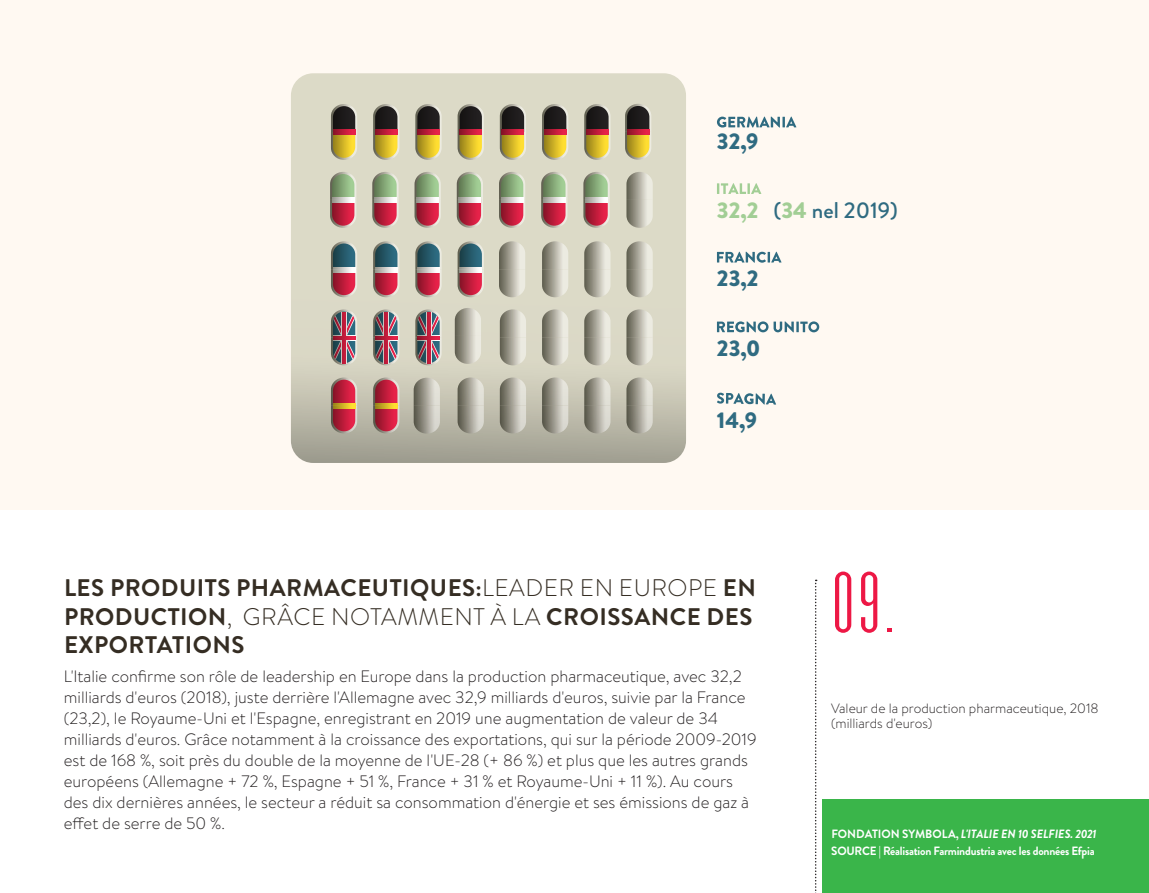
<style>
.page{position:relative;width:1149px;height:893px;background:#fff}
.page>*{position:absolute;margin:0;border:0;box-sizing:border-box;transform-origin:0 0}
.t1{font:condensed 75px "Chrysler";color:#ed1845}
.t2{font:700 24px/28.5px "Brandon Grotesque";letter-spacing:.02em;color:#352d23}
.t3{font:900 22.8px "Brandon Grotesque";color:#2f6b81}
.t4{font:500 22.8px "Brandon Grotesque";color:#2f6b81}
.t5{font:900 22.8px "Brandon Grotesque";color:#a2ce95}
.t6{font:300 16.5px/21px "Brandon Text";color:#231f20}
.t7{font:300 13.5px/15px "Brandon Text";color:#231f20}
.t8{font:700 12px "Brandon Grotesque";letter-spacing:-.02em;color:#fff}
.t9{font:italic 700 12px "Brandon Grotesque";color:#fff}
.s1{font-weight:900;color:#a2ce95}
.s2{font-weight:300}
.s3{font-style:normal}
</style>
<div class="page">
<div style="left:822px;top:799px;width:326px;height:94px;background:#3ab54a"></div>
<div style="left:0;top:0;width:1148px;height:509px;background:#fff9f2"></div>
<svg style="left:291px;top:73px;width:394px;height:390px;background:#d2d0be"></svg>
<svg style="left:331px;top:104px;width:26px;height:56px"></svg>
<svg style="left:373px;top:104px;width:26px;height:56px"></svg>
<svg style="left:415px;top:104px;width:26px;height:56px"></svg>
<svg style="left:457px;top:104px;width:26px;height:56px"></svg>
<svg style="left:499px;top:104px;width:27px;height:56px;background:#937b4e"></svg>
<svg style="left:542px;top:104px;width:26px;height:56px"></svg>
<svg style="left:584px;top:104px;width:26px;height:56px"></svg>
<svg style="left:625px;top:104px;width:26px;height:56px"></svg>
<svg style="left:331px;top:241px;width:26px;height:56px"></svg>
<svg style="left:373px;top:241px;width:26px;height:56px"></svg>
<svg style="left:415px;top:241px;width:26px;height:56px"></svg>
<svg style="left:457px;top:241px;width:26px;height:56px"></svg>
<svg style="left:542px;top:241px;width:26px;height:56px"></svg>
<svg style="left:584px;top:241px;width:26px;height:56px"></svg>
<svg style="left:626px;top:241px;width:26px;height:56px"></svg>
<svg style="left:331px;top:309px;width:26px;height:56px"></svg>
<svg style="left:373px;top:309px;width:26px;height:56px"></svg>
<svg style="left:415px;top:309px;width:26px;height:56px"></svg>
<svg style="left:499px;top:309px;width:27px;height:56px;background:#b6b4a7"></svg>
<svg style="left:542px;top:309px;width:26px;height:56px"></svg>
<svg style="left:584px;top:309px;width:26px;height:56px"></svg>
<svg style="left:626px;top:309px;width:26px;height:56px"></svg>
<svg style="left:331px;top:377px;width:26px;height:56px"></svg>
<svg style="left:373px;top:377px;width:26px;height:56px"></svg>
<svg style="left:457px;top:377px;width:26px;height:56px"></svg>
<svg style="left:499px;top:377px;width:27px;height:56px;background:#aba89d"></svg>
<svg style="left:542px;top:377px;width:26px;height:56px"></svg>
<svg style="left:584px;top:377px;width:26px;height:56px"></svg>
<svg style="left:626px;top:377px;width:26px;height:56px"></svg>
<svg style="left:717px;top:117px;width:79px;height:11px"></svg>
<svg style="left:717px;top:183px;width:44px;height:11px"></svg>
<svg style="left:717px;top:252px;width:64px;height:11px"></svg>
<svg style="left:716px;top:321px;width:103px;height:11px"></svg>
<svg style="left:717px;top:393px;width:59px;height:12px"></svg>
<svg style="left:330px;top:172px;width:26px;height:56px"></svg>
<svg style="left:372px;top:172px;width:26px;height:56px"></svg>
<svg style="left:414px;top:172px;width:26px;height:56px"></svg>
<svg style="left:456px;top:172px;width:27px;height:56px;background:#ae887d"></svg>
<svg style="left:499px;top:172px;width:26px;height:56px"></svg>
<svg style="left:541px;top:172px;width:26px;height:56px"></svg>
<svg style="left:583px;top:172px;width:26px;height:56px"></svg>
<svg style="left:626px;top:172px;width:26px;height:56px"></svg>
<svg style="left:454px;top:308px;width:27px;height:56px;background:#b6b4a7"></svg>
<svg style="left:499px;top:241px;width:26px;height:56px"></svg>
<svg style="left:413px;top:378px;width:27px;height:56px;background:#a9a79c"></svg>
<svg style="left:815px;top:580px;width:1px;height:313px"></svg>
<p class="t3" style="left:716px;top:125px;width:43px">32,9</p>
<p class="t5" style="left:716px;top:194px;width:43px">32,2</p>
<p class="t4" style="left:773px;top:194px;width:126px">(<span class="s1">34</span> nel 2019)</p>
<p class="t3" style="left:716px;top:262px;width:43px">23,2</p>
<p class="t3" style="left:716px;top:332px;width:45px">23,0</p>
<p class="t3" style="left:716px;top:404px;width:42px">14,9</p>
<p class="t2" style="left:64px;top:574px;width:693px">LES PRODUITS PHARMACEUTIQUES:<span class="s2">LEADER EN EUROPE</span> EN<br>PRODUCTION<span class="s2">, GRÂCE NOTAMMENT À LA</span> CROISSANCE DES<br>EXPORTATIONS</p>
<p class="t6" style="left:64px;top:665px;width:694px">L'Italie confirme son rôle de leadership en Europe dans la production pharmaceutique, avec 32,2 milliards d'euros (2018), juste derrière l'Allemagne avec 32,9 milliards d'euros, suivie par la France (23,2), le Royaume-Uni et l'Espagne, enregistrant en 2019 une augmentation de valeur de 34 milliards d'euros. Grâce notamment à la croissance des exportations, qui sur la période 2009-2019 est de 168 %, soit près du double de la moyenne de l'UE-28 (+ 86 %) et plus que les autres grands européens (Allemagne + 72 %, Espagne + 51 %, France + 31 % et Royaume-Uni + 11 %). Au cours des dix dernières années, le secteur a réduit sa consommation d'énergie et ses émissions de gaz à effet de serre de 50 %.</p>
<p class="t1" style="left:831px;top:558px;width:67px">09.</p>
<p class="t7" style="left:831px;top:700px;width:269px">Valeur de la production pharmaceutique, 2018 (milliards d'euros)</p>
<p class="t9" style="left:831px;top:825px;width:267px"><span class="s3">FONDATION SYMBOLA,</span> L'ITALIE EN 10 SELFIES. 2021</p>
<p class="t8" style="left:831px;top:842px;width:265px">SOURCE | Réalisation Farmindustria avec les données Efpia</p>
</div>
